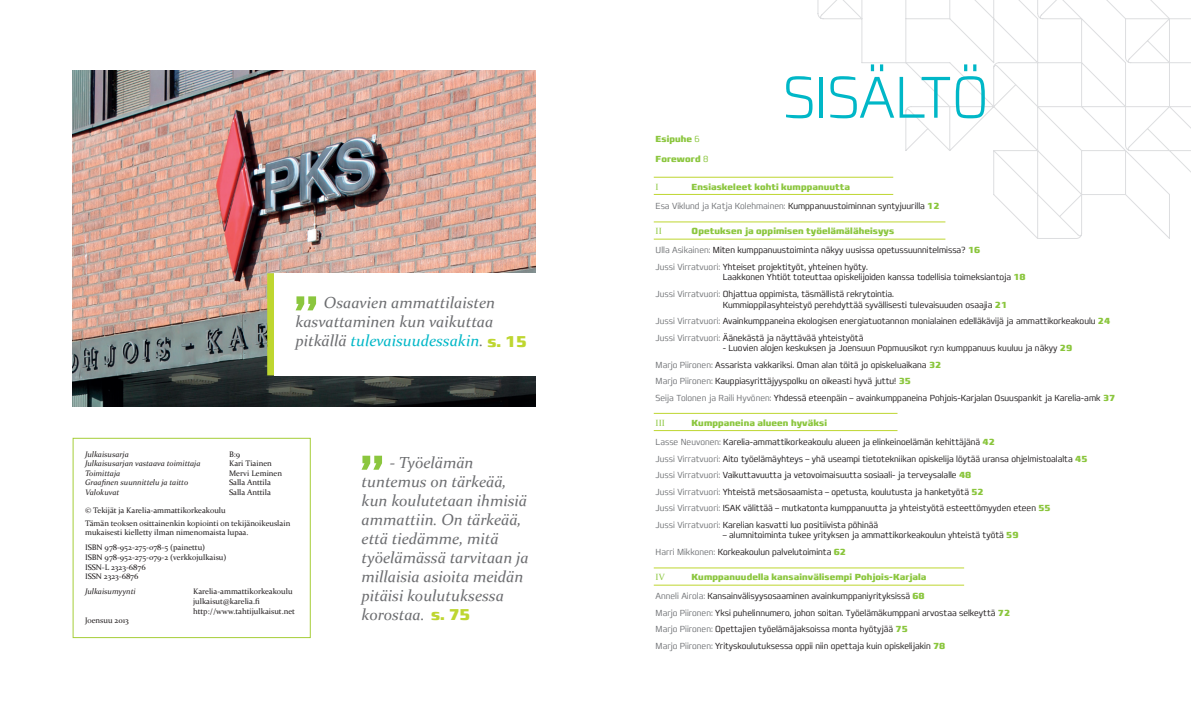
<style>
.page{position:relative;width:1191px;height:709px;background:#fff}
.page>*{position:absolute;margin:0;border:0;box-sizing:border-box;transform-origin:0 0}
.t1{font:200 condensed 60px "Francker CYR";color:#00b7c7}
.lainaus{font:italic 16px/19px "Constantia";color:#6c6d70}
.sisällysluettelo{font:300 condensed 9px/10.8px "Francker CYR";color:#231f20}
.sisällysluettelo_ots{font:800 condensed 9px "Francker CYR";letter-spacing:.01em;color:#8bc63e}
.sisällysluettelo_ots-2{font:9px "Constantia";letter-spacing:.01em;color:#8bc63e}
.t2{font:8px/9.6px "Constantia";color:#231f20}
.t3{font:italic 8px "Constantia";color:#231f20}
.s1{color:#00b7c7}
.s2{font-family:"Francker CYR";font-weight:800;font-style:normal;font-stretch:condensed;color:#bed630}
.s3{font-weight:300}
.s4{color:#76787b}
.s5{font-weight:800;color:#8bc63e}
</style>
<div class="page">
<svg style="left:817px;top:152px;width:374px;height:88px"></svg>
<svg style="left:905px;top:64px;width:286px;height:88px"></svg>
<svg style="left:817px;top:0;width:374px;height:64px"></svg>
<img style="left:73px;top:71px;width:463px;height:336px">
<div style="left:73px;top:438px;width:238px;height:200px;border:1px solid #a6ce39"></div>
<div style="left:267px;top:273px;width:7px;height:102px;background:#bed630"></div>
<div style="left:274px;top:273px;width:277px;height:102px;background:#fff"></div>
<hr style="left:654px;top:177px;width:239px;height:1px;background:#bed630">
<hr style="left:654px;top:222px;width:291px;height:1px;background:#bed630">
<hr style="left:654px;top:413px;width:243px;height:1px;background:#bed630">
<hr style="left:654px;top:568px;width:310px;height:1px;background:#bed630">
<hr style="left:654px;top:194px;width:239px;height:1px;background:#bed630">
<hr style="left:654px;top:239px;width:291px;height:1px;background:#bed630">
<hr style="left:654px;top:430px;width:243px;height:1px;background:#bed630">
<hr style="left:654px;top:585px;width:310px;height:1px;background:#bed630">
<svg style="left:361px;top:455px;width:21px;height:15px"></svg>
<svg style="left:295px;top:296px;width:21px;height:14px"></svg>
<p class="lainaus" style="left:295px;top:293px;width:233px;text-indent:28px">Osaavien ammattilaisten kasvattaminen kun vaikuttaa pitkällä <span class="s1">tulevaisuudessakin</span>. <span class="s2">s. 15</span></p>
<p class="t3" style="left:85px;top:448px;width:45px">Julkaisusarja</p>
<p class="t2" style="left:229px;top:448px;width:13px">B:9</p>
<p class="t3" style="left:85px;top:458px;width:117px">Julkaisusarjan vastaava toimittaja</p>
<p class="t2" style="left:229px;top:458px;width:44px">Kari Tiainen</p>
<p class="t3" style="left:85px;top:467px;width:37px">Toimittaja</p>
<p class="t2" style="left:229px;top:468px;width:54px">Mervi Leminen</p>
<p class="t3" style="left:85px;top:477px;width:105px">Graafinen suunnittelu ja taitto</p>
<p class="t2" style="left:229px;top:477px;width:43px">Salla Anttila</p>
<p class="t3" style="left:85px;top:487px;width:36px">Valokuvat</p>
<p class="t2" style="left:229px;top:487px;width:43px">Salla Anttila</p>
<p class="t2" style="left:85px;top:505px;width:142px">© Tekijät ja Karelia-ammattikorkeakoulu</p>
<p class="t2" style="left:85px;top:517px;width:207px">Tämän teoksen osittainenkin kopiointi on tekijänoikeuslain mukaisesti kielletty ilman nimenomaista lupaa.</p>
<p class="t2" style="left:85px;top:542px;width:122px">ISBN 978-952-275-078-5 (painettu)</p>
<p class="t2" style="left:85px;top:552px;width:143px">ISBN 978-952-275-079-2 (verkkojulkaisu)</p>
<p class="t2" style="left:85px;top:561px;width:62px">ISSN-L 2323-6876</p>
<p class="t2" style="left:85px;top:571px;width:55px">ISSN 2323-6876</p>
<p class="t3" style="left:85px;top:586px;width:52px">Julkaisumyynti</p>
<p class="t2" style="left:193px;top:586px;width:101px">Karelia-ammattikorkeakoulu</p>
<p class="t2" style="left:193px;top:596px;width:68px">julkaisut@karelia.fi</p>
<p class="t2" style="left:193px;top:606px;width:103px">http://www.tahtijulkaisut.net</p>
<p class="t2" style="left:85px;top:615px;width:45px">Joensuu 2013</p>
<p class="lainaus" style="left:361px;top:452px;width:168px;text-indent:28px">- Työelämän tuntemus on tärkeää, kun koulutetaan ihmisiä ammattiin. On tärkeää, että tiedämme, mitä työelämässä tarvitaan ja millaisia asioita meidän pitäisi koulutuksessa</p>
<p class="lainaus" style="left:361px;top:604px;width:110px">korostaa. <span class="s2">s. 75</span></p>
<p class="t1" style="left:783px;top:60px;width:207px">SISÄLTÖ</p>
<p class="sisällysluettelo_ots" style="left:655px;top:134px;width:46px">Esipuhe <span class="s3">6</span></p>
<p class="sisällysluettelo_ots" style="left:655px;top:153px;width:54px">Foreword <span class="s3">8</span></p>
<p class="sisällysluettelo_ots-2" style="left:655px;top:180px;width:5px">I</p>
<p class="sisällysluettelo_ots" style="left:691px;top:181px;width:160px">Ensiaskeleet kohti kumppanuutta</p>
<p class="sisällysluettelo" style="left:655px;top:201px;width:285px"><span class="s4">Esa Viklund ja Katja Kolehmainen:</span> Kumppanuustoiminnan syntyjuurilla <span class="s5">12</span></p>
<p class="sisällysluettelo_ots-2" style="left:655px;top:225px;width:8px">II</p>
<p class="sisällysluettelo_ots" style="left:691px;top:225px;width:204px">Opetuksen ja oppimisen työelämäläheisyys</p>
<p class="sisällysluettelo" style="left:655px;top:245px;width:326px"><span class="s4">Ulla Asikainen:</span> Miten kumppanuustoiminta näkyy uusissa opetussuunnitelmissa? <span class="s5">16</span></p>
<p class="sisällysluettelo" style="left:722px;top:261px;width:304px;text-indent:-67px"><span class="s4">Jussi Virratvuori:</span> Yhteiset projektityöt, yhteinen hyöty.<br>Laakkonen Yhtiöt toteuttaa opiskelijoiden kanssa todellisia toimeksiantoja <span class="s5">18</span></p>
<p class="sisällysluettelo" style="left:722px;top:289px;width:286px;text-indent:-67px"><span class="s4">Jussi Virratvuori:</span> Ohjattua oppimista, täsmällistä rekrytointia.<br>Kummioppilasyhteistyö perehdyttää syvällisesti tulevaisuuden osaajia <span class="s5">21</span></p>
<p class="sisällysluettelo" style="left:655px;top:316px;width:456px"><span class="s4">Jussi Virratvuori:</span> Avainkumppaneina ekologisen energiatuotannon monialainen edelläkävijä ja ammattikorkeakoulu <span class="s5">24</span></p>
<p class="sisällysluettelo" style="left:655px;top:332px;width:209px"><span class="s4">Jussi Virratvuori:</span> Äänekästä ja näyttävää yhteistyötä</p>
<p class="sisällysluettelo" style="left:722px;top:343px;width:351px">- Luovien alojen keskuksen ja Joensuun Popmuusikot ry:n kumppanuus kuuluu ja näkyy <span class="s5">29</span></p>
<p class="sisällysluettelo" style="left:655px;top:360px;width:287px"><span class="s4">Marjo Piironen:</span> Assarista vakkariksi. Oman alan töitä jo opiskeluaikana <span class="s5">32</span></p>
<p class="sisällysluettelo" style="left:655px;top:376px;width:257px"><span class="s4">Marjo Piironen:</span> Kauppiasyrittäjyyspolku on oikeasti hyvä juttu! <span class="s5">35</span></p>
<p class="sisällysluettelo" style="left:655px;top:392px;width:461px"><span class="s4">Seija Tolonen ja Raili Hyvönen:</span> Yhdessä eteenpäin – avainkumppaneina Pohjois-Karjalan Osuuspankit ja Karelia-amk <span class="s5">37</span></p>
<p class="sisällysluettelo_ots-2" style="left:655px;top:417px;width:11px">III</p>
<p class="sisällysluettelo_ots" style="left:691px;top:417px;width:137px">Kumppaneina alueen hyväksi</p>
<p class="sisällysluettelo" style="left:655px;top:437px;width:341px"><span class="s4">Lasse Neuvonen:</span> Karelia-ammattikorkeakoulu alueen ja elinkeinoelämän kehittäjänä <span class="s5">42</span></p>
<p class="sisällysluettelo" style="left:655px;top:453px;width:433px"><span class="s4">Jussi Virratvuori:</span> Aito työelämäyhteys – yhä useampi tietotekniikan opiskelija löytää uransa ohjelmistoalalta <span class="s5">45</span></p>
<p class="sisällysluettelo" style="left:655px;top:470px;width:317px"><span class="s4">Jussi Virratvuori:</span> Vaikuttavuutta ja vetovoimaisuutta sosiaali- ja terveysalalle <span class="s5">48</span></p>
<p class="sisällysluettelo" style="left:655px;top:486px;width:330px"><span class="s4">Jussi Virratvuori:</span> Yhteistä metsäosaamista – opetusta, koulutusta ja hanketyötä <span class="s5">52</span></p>
<p class="sisällysluettelo" style="left:655px;top:503px;width:396px"><span class="s4">Jussi Virratvuori:</span> ISAK välittää – mutkatonta kumppanuutta ja yhteistyötä esteettömyyden eteen <span class="s5">55</span></p>
<p class="sisällysluettelo" style="left:655px;top:519px;width:224px"><span class="s4">Jussi Virratvuori:</span> Karelian kasvatti luo positiivista pöhinää</p>
<p class="sisällysluettelo" style="left:722px;top:530px;width:297px">– alumnitoiminta tukee yrityksen ja ammattikorkeakoulun yhteistä työtä <span class="s5">59</span></p>
<p class="sisällysluettelo" style="left:655px;top:546px;width:192px"><span class="s4">Harri Mikkonen:</span> Korkeakoulun palvelutoiminta <span class="s5">62</span></p>
<p class="sisällysluettelo_ots-2" style="left:655px;top:570px;width:11px">IV</p>
<p class="sisällysluettelo_ots" style="left:691px;top:571px;width:236px">Kumppanuudella kansainvälisempi Pohjois-Karjala</p>
<p class="sisällysluettelo" style="left:655px;top:591px;width:271px"><span class="s4">Anneli Airola:</span> Kansainvälisyysosaaminen avainkumppaniyrityksissä <span class="s5">68</span></p>
<p class="sisällysluettelo" style="left:655px;top:607px;width:356px"><span class="s4">Marjo Piironen:</span> Yksi puhelinnumero, johon soitan. Työelämäkumppani arvostaa selkeyttä <span class="s5">72</span></p>
<p class="sisällysluettelo" style="left:655px;top:624px;width:254px"><span class="s4">Marjo Piironen:</span> Opettajien työelämäjaksoissa monta hyötyjää <span class="s5">75</span></p>
<p class="sisällysluettelo" style="left:655px;top:640px;width:291px"><span class="s4">Marjo Piironen:</span> Yrityskoulutuksessa oppii niin opettaja kuin opiskelijakin <span class="s5">78</span></p>
</div>
